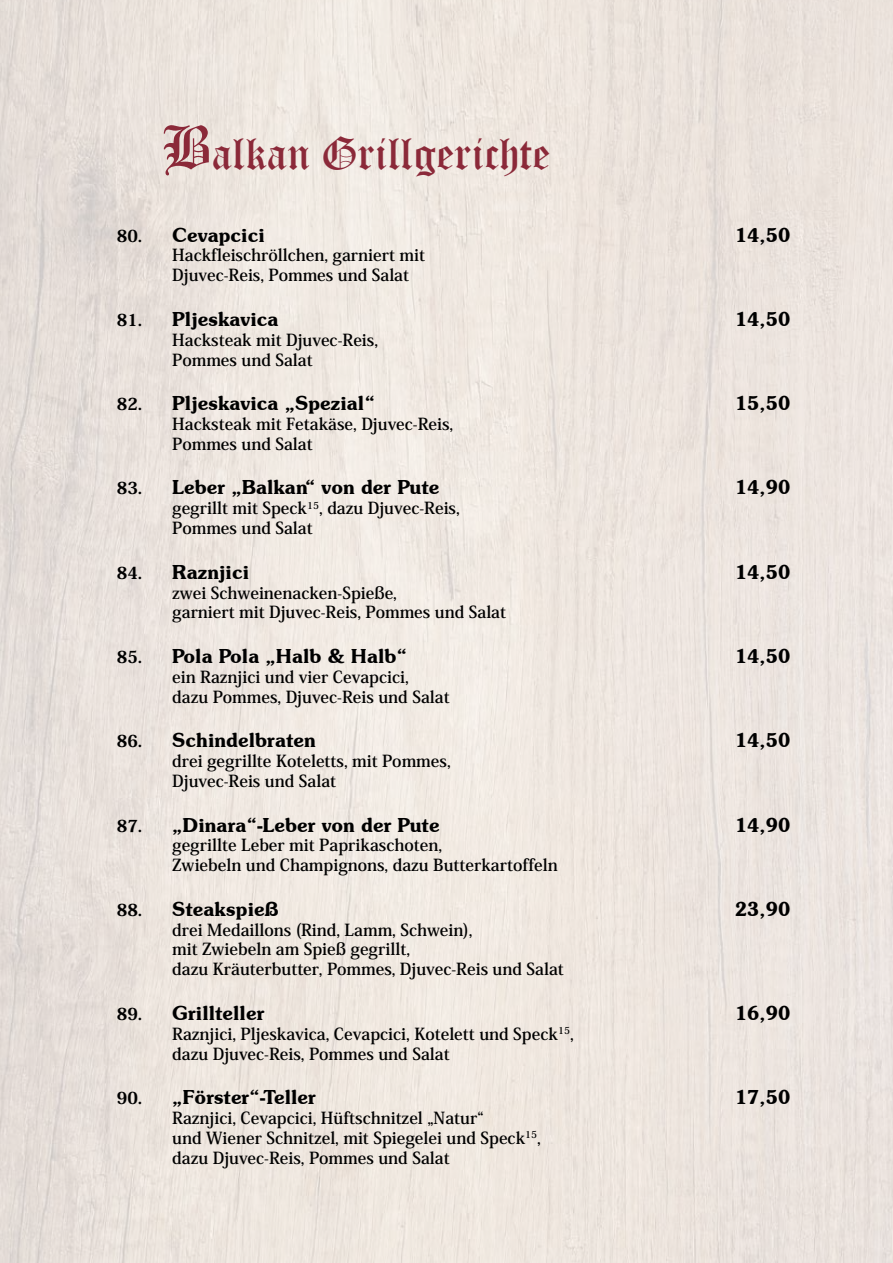
<style>
.page{position:relative;width:893px;height:1263px;background:#fff}
.page>*{position:absolute;margin:0;border:0;box-sizing:border-box;transform-origin:0 0}
.t1{font:45px "Old English Text";color:#8b2939}
.t2{font:600 19.5px "Souvenir IT Cby BT";color:#000}
.t3{font:700 16.5px/19.8px "Koz Min Pro";color:#000}
.s1{font-size:60px}
.s2{font-family:"Koz Min Pro";font-weight:800;font-size:16.5px}
</style>
<div class="page">
<img style="left:0;top:0;width:893px;height:1263px">
<h1 class="t1" style="left:162px;top:124px;width:390px"><span class="s1">B</span>alkan Grillgerichte</h1>
<p class="t2" style="left:117px;top:222px;width:149px"><span class="s2">80.</span> Cevapcici</p>
<p class="t2" style="left:735px;top:222px;width:57px">14,50</p>
<p class="t3" style="left:172px;top:245px;width:254px">Hackfleischröllchen, garniert mit<br>Djuvec-Reis, Pommes und Salat</p>
<p class="t2" style="left:117px;top:307px;width:163px"><span class="s2">81.</span> Pljeskavica</p>
<p class="t2" style="left:735px;top:307px;width:57px">14,50</p>
<p class="t3" style="left:172px;top:329px;width:207px">Hacksteak mit Djuvec-Reis,<br>Pommes und Salat</p>
<p class="t2" style="left:117px;top:391px;width:259px"><span class="s2">82.</span> Pljeskavica „Spezial“</p>
<p class="t2" style="left:735px;top:391px;width:57px">15,50</p>
<p class="t3" style="left:172px;top:413px;width:283px">Hacksteak mit Fetakäse, Djuvec-Reis,<br>Pommes und Salat</p>
<p class="t2" style="left:117px;top:475px;width:324px"><span class="s2">83.</span> Leber „Balkan“ von der Pute</p>
<p class="t2" style="left:735px;top:475px;width:57px">14,90</p>
<p class="t3" style="left:172px;top:498px;width:289px">gegrillt mit Speck<sup>15</sup>, dazu Djuvec-Reis,<br>Pommes und Salat</p>
<p class="t2" style="left:117px;top:560px;width:134px"><span class="s2">84.</span> Raznjici</p>
<p class="t2" style="left:735px;top:560px;width:57px">14,50</p>
<p class="t3" style="left:172px;top:582px;width:335px">zwei Schweinenacken-Spieße,<br>garniert mit Djuvec-Reis, Pommes und Salat</p>
<p class="t2" style="left:117px;top:644px;width:292px"><span class="s2">85.</span> Pola Pola „Halb &amp; Halb“</p>
<p class="t2" style="left:735px;top:644px;width:57px">14,50</p>
<p class="t3" style="left:172px;top:666px;width:279px">ein Raznjici und vier Cevapcici,<br>dazu Pommes, Djuvec-Reis und Salat</p>
<p class="t2" style="left:117px;top:728px;width:200px"><span class="s2">86.</span> Schindelbraten</p>
<p class="t2" style="left:735px;top:728px;width:57px">14,50</p>
<p class="t3" style="left:172px;top:750px;width:280px">drei gegrillte Koteletts, mit Pommes,<br>Djuvec-Reis und Salat</p>
<p class="t2" style="left:117px;top:812px;width:324px"><span class="s2">87.</span> „Dinara“-Leber von der Pute</p>
<p class="t2" style="left:735px;top:812px;width:57px">14,90</p>
<p class="t3" style="left:172px;top:835px;width:387px">gegrillte Leber mit Paprikaschoten,<br>Zwiebeln und Champignons, dazu Butterkartoffeln</p>
<p class="t2" style="left:117px;top:897px;width:163px"><span class="s2">88.</span> Steakspieß</p>
<p class="t2" style="left:735px;top:897px;width:57px">23,90</p>
<p class="t3" style="left:172px;top:919px;width:393px">drei Medaillons (Rind, Lamm, Schwein),<br>mit Zwiebeln am Spieß gegrillt,<br>dazu Kräuterbutter, Pommes, Djuvec-Reis und Salat</p>
<p class="t2" style="left:117px;top:1001px;width:149px"><span class="s2">89.</span> Grillteller</p>
<p class="t2" style="left:735px;top:1001px;width:57px">16,90</p>
<p class="t3" style="left:172px;top:1023px;width:403px">Raznjici, Pljeskavica, Cevapcici, Kotelett und Speck<sup>15</sup>, dazu Djuvec-Reis, Pommes und Salat</p>
<p class="t2" style="left:117px;top:1085px;width:200px"><span class="s2">90.</span> „Förster“-Teller</p>
<p class="t2" style="left:735px;top:1085px;width:57px">17,50</p>
<p class="t3" style="left:172px;top:1107px;width:370px">Raznjici, Cevapcici, Hüftschnitzel „Natur“<br>und Wiener Schnitzel, mit Spiegelei und Speck<sup>15</sup>, dazu Djuvec-Reis, Pommes und Salat</p>
</div>
